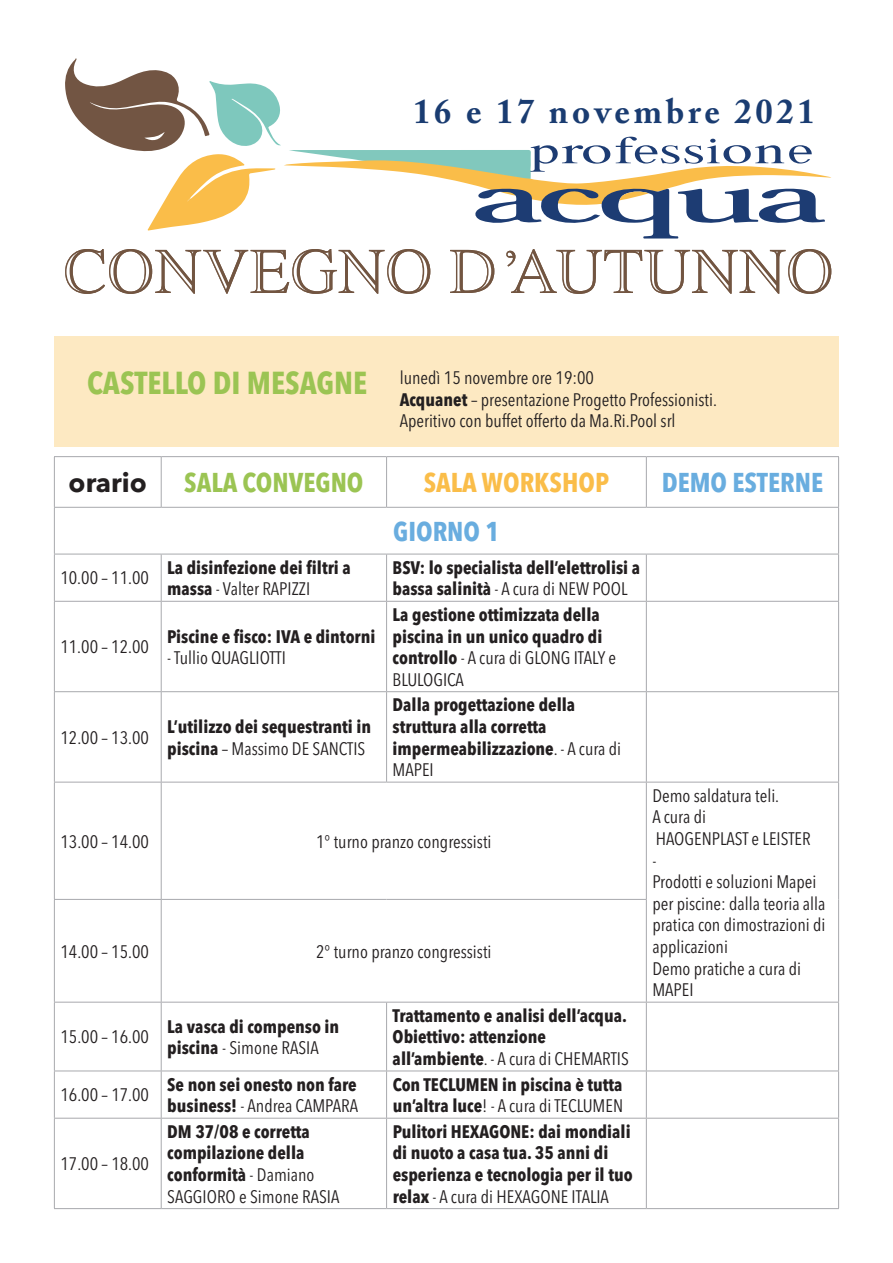
<style>
.page{position:relative;width:893px;height:1263px;background:#fff}
.page>*{position:absolute;margin:0;border:0;box-sizing:border-box;transform-origin:0 0}
.t1{font:700 34.5px "Adobe Caslon Pro";letter-spacing:.11em;color:#1a3c71}
.t2{font:700 condensed 31.5px "Avenir Next LT Pro";color:#9bc453}
.t3{font:700 condensed 27px "Avenir Next LT Pro";color:#69addf}
.t4{font:700 condensed 27px "Avenir Next LT Pro";color:#9bc453}
.t5{font:700 condensed 27px "Avenir Next LT Pro";color:#fabd49}
.t6{font:700 27px "Avenir Next LT Pro";color:#231f20}
.t7{font:700 condensed 18px/21.6px "Avenir Next LT Pro";color:#231f20}
.t8{font:condensed 18px/21.6px "Avenir Next LT Pro";color:#231f20}
.s1{font-weight:700}
.s2{font-weight:400}
</style>
<div class="page">
<div style="left:54px;top:336px;width:785px;height:110px;background:#fde9c2"></div>
<hr style="left:54px;top:456px;width:107px;height:1px;background:#a8a9ad">
<hr style="left:54px;top:457px;width:1px;height:50px;background:#a8a9ad">
<hr style="left:161px;top:456px;width:226px;height:1px;background:#a8a9ad">
<hr style="left:161px;top:457px;width:1px;height:50px;background:#a8a9ad">
<hr style="left:387px;top:456px;width:259px;height:1px;background:#a8a9ad">
<hr style="left:386px;top:457px;width:1px;height:50px;background:#a8a9ad">
<hr style="left:646px;top:456px;width:193px;height:1px;background:#a8a9ad">
<hr style="left:646px;top:457px;width:1px;height:50px;background:#a8a9ad">
<hr style="left:838px;top:457px;width:1px;height:50px;background:#a8a9ad">
<hr style="left:54px;top:507px;width:107px;height:1px;background:#a8a9ad">
<hr style="left:54px;top:508px;width:1px;height:46px;background:#a8a9ad">
<hr style="left:161px;top:507px;width:226px;height:1px;background:#a8a9ad">
<hr style="left:387px;top:507px;width:259px;height:1px;background:#a8a9ad">
<hr style="left:646px;top:507px;width:193px;height:1px;background:#a8a9ad">
<hr style="left:838px;top:508px;width:1px;height:46px;background:#a8a9ad">
<hr style="left:54px;top:554px;width:107px;height:1px;background:#a8a9ad">
<hr style="left:54px;top:554px;width:1px;height:47px;background:#a8a9ad">
<hr style="left:161px;top:554px;width:226px;height:1px;background:#a8a9ad">
<hr style="left:161px;top:554px;width:1px;height:47px;background:#a8a9ad">
<hr style="left:387px;top:554px;width:259px;height:1px;background:#a8a9ad">
<hr style="left:386px;top:554px;width:1px;height:47px;background:#a8a9ad">
<hr style="left:646px;top:554px;width:193px;height:1px;background:#a8a9ad">
<hr style="left:646px;top:554px;width:1px;height:47px;background:#a8a9ad">
<hr style="left:838px;top:554px;width:1px;height:47px;background:#a8a9ad">
<hr style="left:54px;top:601px;width:107px;height:1px;background:#a8a9ad">
<hr style="left:54px;top:602px;width:1px;height:89px;background:#a8a9ad">
<hr style="left:161px;top:601px;width:226px;height:1px;background:#a8a9ad">
<hr style="left:161px;top:602px;width:1px;height:89px;background:#a8a9ad">
<hr style="left:387px;top:601px;width:259px;height:1px;background:#a8a9ad">
<hr style="left:386px;top:602px;width:1px;height:89px;background:#a8a9ad">
<hr style="left:646px;top:601px;width:193px;height:1px;background:#a8a9ad">
<hr style="left:646px;top:602px;width:1px;height:89px;background:#a8a9ad">
<hr style="left:838px;top:602px;width:1px;height:89px;background:#a8a9ad">
<hr style="left:54px;top:691px;width:107px;height:1px;background:#a8a9ad">
<hr style="left:54px;top:692px;width:1px;height:90px;background:#a8a9ad">
<hr style="left:161px;top:691px;width:226px;height:1px;background:#a8a9ad">
<hr style="left:161px;top:692px;width:1px;height:90px;background:#a8a9ad">
<hr style="left:387px;top:691px;width:259px;height:1px;background:#a8a9ad">
<hr style="left:386px;top:692px;width:1px;height:90px;background:#a8a9ad">
<hr style="left:646px;top:691px;width:193px;height:1px;background:#a8a9ad">
<hr style="left:646px;top:692px;width:1px;height:90px;background:#a8a9ad">
<hr style="left:838px;top:692px;width:1px;height:90px;background:#a8a9ad">
<hr style="left:54px;top:782px;width:107px;height:1px;background:#a8a9ad">
<hr style="left:54px;top:782px;width:1px;height:117px;background:#a8a9ad">
<hr style="left:161px;top:782px;width:226px;height:1px;background:#a8a9ad">
<hr style="left:161px;top:782px;width:1px;height:117px;background:#a8a9ad">
<hr style="left:387px;top:782px;width:259px;height:1px;background:#a8a9ad">
<hr style="left:646px;top:782px;width:193px;height:1px;background:#a8a9ad">
<hr style="left:646px;top:782px;width:1px;height:117px;background:#a8a9ad">
<hr style="left:838px;top:782px;width:1px;height:117px;background:#a8a9ad">
<hr style="left:54px;top:899px;width:107px;height:1px;background:#a8a9ad">
<hr style="left:54px;top:900px;width:1px;height:102px;background:#a8a9ad">
<hr style="left:161px;top:899px;width:226px;height:1px;background:#a8a9ad">
<hr style="left:161px;top:900px;width:1px;height:102px;background:#a8a9ad">
<hr style="left:387px;top:899px;width:260px;height:1px;background:#a8a9ad">
<hr style="left:646px;top:900px;width:1px;height:102px;background:#a8a9ad">
<hr style="left:838px;top:899px;width:1px;height:103px;background:#a8a9ad">
<hr style="left:54px;top:1002px;width:107px;height:1px;background:#a8a9ad">
<hr style="left:54px;top:1002px;width:1px;height:68px;background:#a8a9ad">
<hr style="left:161px;top:1002px;width:226px;height:1px;background:#a8a9ad">
<hr style="left:161px;top:1002px;width:1px;height:68px;background:#a8a9ad">
<hr style="left:387px;top:1002px;width:259px;height:1px;background:#a8a9ad">
<hr style="left:386px;top:1002px;width:1px;height:68px;background:#a8a9ad">
<hr style="left:646px;top:1002px;width:193px;height:1px;background:#a8a9ad">
<hr style="left:646px;top:1002px;width:1px;height:68px;background:#a8a9ad">
<hr style="left:838px;top:1002px;width:1px;height:68px;background:#a8a9ad">
<hr style="left:54px;top:1070px;width:107px;height:1px;background:#a8a9ad">
<hr style="left:54px;top:1071px;width:1px;height:47px;background:#a8a9ad">
<hr style="left:161px;top:1070px;width:226px;height:1px;background:#a8a9ad">
<hr style="left:161px;top:1071px;width:1px;height:47px;background:#a8a9ad">
<hr style="left:387px;top:1070px;width:259px;height:1px;background:#a8a9ad">
<hr style="left:386px;top:1071px;width:1px;height:47px;background:#a8a9ad">
<hr style="left:646px;top:1070px;width:193px;height:1px;background:#a8a9ad">
<hr style="left:646px;top:1071px;width:1px;height:47px;background:#a8a9ad">
<hr style="left:838px;top:1071px;width:1px;height:47px;background:#a8a9ad">
<hr style="left:54px;top:1118px;width:107px;height:1px;background:#a8a9ad">
<hr style="left:54px;top:1118px;width:1px;height:90px;background:#a8a9ad">
<hr style="left:161px;top:1118px;width:226px;height:1px;background:#a8a9ad">
<hr style="left:161px;top:1118px;width:1px;height:90px;background:#a8a9ad">
<hr style="left:387px;top:1118px;width:259px;height:1px;background:#a8a9ad">
<hr style="left:386px;top:1118px;width:1px;height:90px;background:#a8a9ad">
<hr style="left:646px;top:1118px;width:193px;height:1px;background:#a8a9ad">
<hr style="left:646px;top:1118px;width:1px;height:90px;background:#a8a9ad">
<hr style="left:838px;top:1118px;width:1px;height:90px;background:#a8a9ad">
<hr style="left:54px;top:1208px;width:107px;height:1px;background:#a8a9ad">
<hr style="left:161px;top:1208px;width:226px;height:1px;background:#a8a9ad">
<hr style="left:387px;top:1208px;width:259px;height:1px;background:#a8a9ad">
<hr style="left:646px;top:1208px;width:193px;height:1px;background:#a8a9ad">
<svg style="left:65px;top:58px;width:766px;height:181px"></svg>
<svg style="left:65px;top:249px;width:365px;height:45px"></svg>
<svg style="left:450px;top:250px;width:44px;height:43px"></svg>
<svg style="left:506px;top:249px;width:325px;height:45px"></svg>
<h1 class="t1" style="left:413px;top:91px;width:403px">16 e 17 novembre 2021</h1>
<h2 class="t2" style="left:87px;top:364px;width:282px">CASTELLO DI MESAGNE</h2>
<p class="t8" style="left:400px;top:367px;width:319px">lunedì 15 novembre ore 19:00<br><span class="s1">Acquanet</span> – presentazione Progetto Professionisti.<br>Aperitivo con buffet offerto da Ma.Ri.Pool srl</p>
<h3 class="t6" style="left:69px;top:466px;width:80px">orario</h3>
<h3 class="t4" style="left:184px;top:466px;width:181px">SALA CONVEGNO</h3>
<h3 class="t5" style="left:424px;top:466px;width:187px">SALA WORKSHOP</h3>
<h3 class="t3" style="left:662px;top:466px;width:163px">DEMO ESTERNE</h3>
<h3 class="t3" style="left:393px;top:515px;width:108px">GIORNO 1</h3>
<p class="t8" style="left:60px;top:567px;width:90px">10.00 – 11.00</p>
<p class="t7" style="left:167px;top:556px;width:185px">La disinfezione dei filtri a massa <span class="s2">- Valter RAPIZZI</span></p>
<p class="t7" style="left:393px;top:556px;width:249px">BSV: lo specialista dell’elettrolisi a bassa salinità <span class="s2">- A cura di NEW POOL</span></p>
<p class="t8" style="left:60px;top:636px;width:90px">11.00 – 12.00</p>
<p class="t7" style="left:167px;top:625px;width:210px">Piscine e fisco: IVA e dintorni</p>
<p class="t8" style="left:167px;top:647px;width:120px">- Tullio QUAGLIOTTI</p>
<p class="t8" style="left:60px;top:726px;width:90px">12.00 – 13.00</p>
<p class="t7" style="left:167px;top:716px;width:205px">L’utilizzo dei sequestranti in piscina <span class="s2">– Massimo DE SANCTIS</span></p>
<p class="t7" style="left:393px;top:604px;width:225px">La gestione ottimizzata della piscina in un unico quadro di controllo <span class="s2">- A cura di GLONG ITALY e<br>BLULOGICA</span></p>
<p class="t7" style="left:393px;top:694px;width:230px">Dalla progettazione della struttura alla corretta impermeabilizzazione<span class="s2">. - A cura di<br>MAPEI</span></p>
<p class="t8" style="left:60px;top:830px;width:90px">13.00 – 14.00</p>
<p class="t8" style="left:316px;top:830px;width:177px">1° turno pranzo congressisti</p>
<p class="t8" style="left:60px;top:940px;width:90px">14.00 – 15.00</p>
<p class="t8" style="left:316px;top:940px;width:177px">2° turno pranzo congressisti</p>
<p class="t8" style="left:60px;top:1026px;width:90px">15.00 – 16.00</p>
<p class="t7" style="left:167px;top:1015px;width:174px">La vasca di compenso in piscina <span class="s2">- Simone RASIA</span></p>
<p class="t7" style="left:393px;top:1004px;width:238px">Trattamento e analisi dell’acqua.<br>Obiettivo: attenzione all’ambiente<span class="s2">. - A cura di CHEMARTIS</span></p>
<p class="t8" style="left:60px;top:1084px;width:90px">16.00 – 17.00</p>
<p class="t7" style="left:167px;top:1073px;width:192px">Se non sei onesto non fare business! <span class="s2">- Andrea CAMPARA</span></p>
<p class="t7" style="left:393px;top:1073px;width:232px">Con TECLUMEN in piscina è tutta un’altra luce<span class="s2">! - A cura di TECLUMEN</span></p>
<p class="t8" style="left:60px;top:1153px;width:90px">17.00 – 18.00</p>
<p class="t7" style="left:167px;top:1120px;width:174px">DM 37/08 e corretta compilazione della conformità <span class="s2">- Damiano<br>SAGGIORO e Simone RASIA</span></p>
<p class="t7" style="left:393px;top:1120px;width:241px">Pulitori HEXAGONE: dai mondiali di nuoto a casa tua. 35 anni di esperienza e tecnologia per il tuo relax <span class="s2">- A cura di HEXAGONE ITALIA</span></p>
<p class="t8" style="left:652px;top:784px;width:175px">Demo saldatura teli.<br>A cura di<br>HAOGENPLAST e LEISTER<br>-<br>Prodotti e soluzioni Mapei per piscine: dalla teoria alla pratica con dimostrazioni di applicazioni<br>Demo pratiche a cura di<br>MAPEI</p>
</div>
